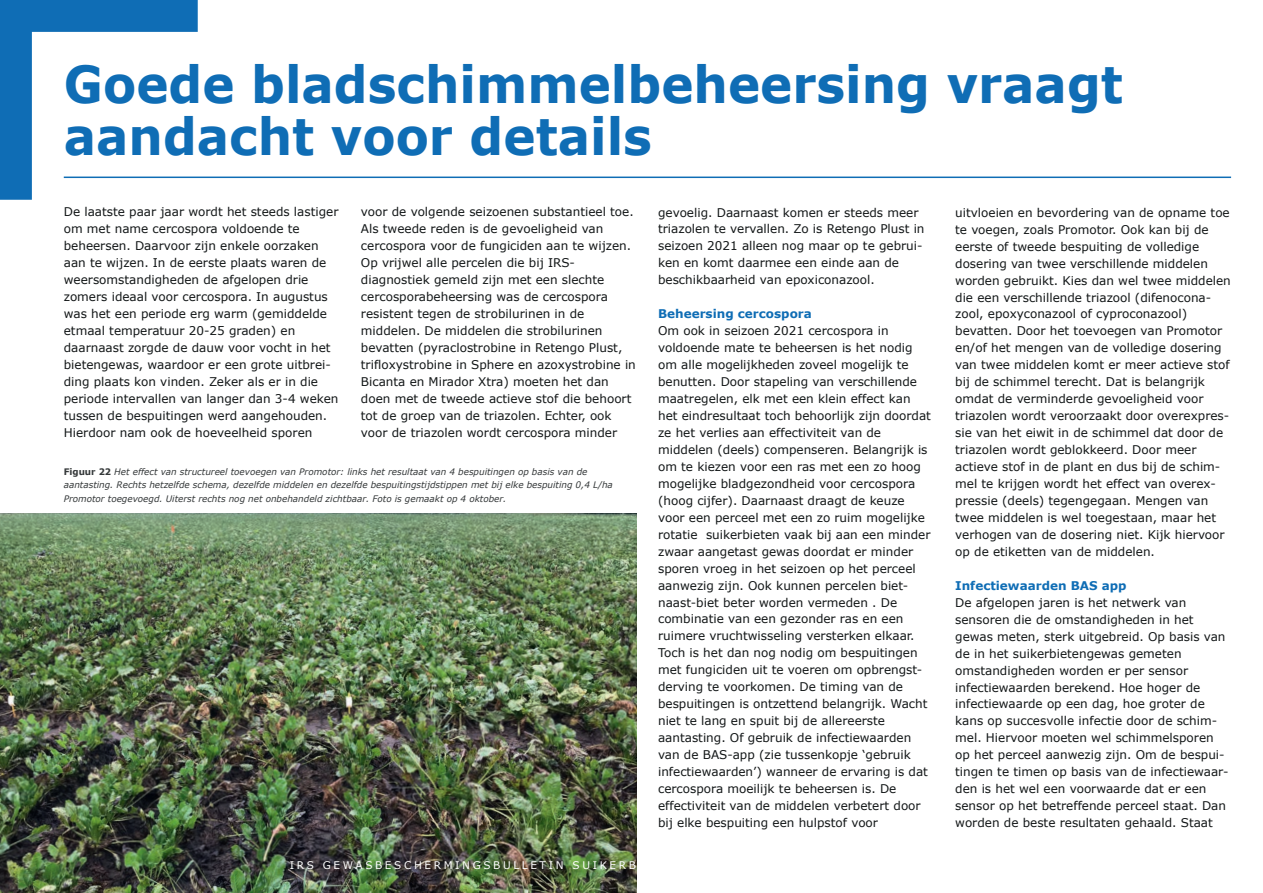
<style>
.page{position:relative;width:1263px;height:893px;background:#fff}
.page>*{position:absolute;margin:0;border:0;box-sizing:border-box;transform-origin:0 0}
.t1{font:700 51px/52.5px "Verdana";color:#0f6db5;scale:.95 1}
.t2{font:12px/17px "Verdana";color:#121617}
.t3{font:700 12px "Verdana";color:#0f6db5}
.t4{font:10.5px "Verdana";letter-spacing:.25em;color:#fff}
.t5{font:italic 9px/13.5px "Verdana";color:#343839}
.s1{font-weight:700;font-style:normal}
.s2{font-weight:700}
</style>
<div class="page">
<hr style="left:64px;top:177px;width:1167px;height:1px;background:#0f6db5">
<img style="left:0;top:513px;width:637px;height:380px">
<svg style="left:0;top:0;width:198px;height:200px"></svg>
<h1 class="t1" style="left:64px;top:58px;width:1116px">Goede bladschimmelbeheersing vraagt aandacht voor details</h1>
<p class="t2" style="left:64px;top:204px;width:276px">De laatste paar jaar wordt het steeds lastiger om met name cercospora voldoende te beheersen. Daarvoor zijn enkele oorzaken aan te wijzen. In de eerste plaats waren de weersomstandigheden de afgelopen drie zomers ideaal voor cercospora. In augustus was het een periode erg warm (gemiddelde etmaal temperatuur 20-25 graden) en daarnaast zorgde de dauw voor vocht in het bietengewas, waardoor er een grote uitbrei&shy;ding plaats kon vinden. Zeker als er in die periode intervallen van langer dan 3-4 weken tussen de bespuitingen werd aangehouden.<br>Hierdoor nam ook de hoeveelheid sporen</p>
<p class="t2" style="left:361px;top:204px;width:276px">voor de volgende seizoenen substantieel toe.<br>Als tweede reden is de gevoeligheid van cercospora voor de fungiciden aan te wijzen.<br>Op vrijwel alle percelen die bij IRS&shy;diagnostiek gemeld zijn met een slechte cercosporabeheersing was de cercospora resistent tegen de strobilurinen in de middelen. De middelen die strobilurinen bevatten (pyraclostrobine in Retengo Plust, trifloxystrobine in Sphere en azoxystrobine in Bicanta en Mirador Xtra) moeten het dan doen met de tweede actieve stof die behoort tot de groep van de triazolen. Echter, ook voor de triazolen wordt cercospora minder</p>
<p class="t2" style="left:658px;top:204px;width:268px">gevoelig. Daarnaast komen er steeds meer triazolen te vervallen. Zo is Retengo Plust in seizoen 2021 alleen nog maar op te gebrui&shy;ken en komt daarmee een einde aan de beschikbaarheid van epoxiconazool.</p>
<p class="t3" style="left:658px;top:306px;width:155px">Beheersing cercospora</p>
<p class="t2" style="left:658px;top:323px;width:274px">Om ook in seizoen 2021 cercospora in voldoende mate te beheersen is het nodig om alle mogelijkheden zoveel mogelijk te benutten. Door stapeling van verschillende maatregelen, elk met een klein effect kan het eindresultaat toch behoorlijk zijn doordat ze het verlies aan effectiviteit van de middelen (deels) compenseren. Belangrijk is om te kiezen voor een ras met een zo hoog mogelijke bladgezondheid voor cercospora (hoog cijfer). Daarnaast draagt de keuze voor een perceel met een zo ruim mogelijke rotatie suikerbieten vaak bij aan een minder zwaar aangetast gewas doordat er minder sporen vroeg in het seizoen op het perceel aanwezig zijn. Ook kunnen percelen biet&shy;naast-biet beter worden vermeden . De combinatie van een gezonder ras en een ruimere vruchtwisseling versterken elkaar.<br>Toch is het dan nog nodig om bespuitingen met fungiciden uit te voeren om opbrengst&shy;derving te voorkomen. De timing van de bespuitingen is ontzettend belangrijk. Wacht niet te lang en spuit bij de allereerste aantasting. Of gebruik de infectiewaarden van de BAS-app (zie tussenkopje ‘gebruik infectiewaarden’) wanneer de ervaring is dat cercospora moeilijk te beheersen is. De effectiviteit van de middelen verbetert door bij elke bespuiting een hulpstof voor</p>
<p class="t5" style="left:64px;top:465px;width:551px"><span class="s1">Figuur 22</span> Het effect van structureel toevoegen van Promotor: links het resultaat van 4 bespuitingen op basis van de aantasting. Rechts hetzelfde schema, dezelfde middelen en dezelfde bespuitingstijdstippen met bij elke bespuiting 0,4 L/ha<br>Promotor toegevoegd. Uiterst rechts nog net onbehandeld zichtbaar. Foto is gemaakt op 4 oktober.</p>
<p class="t4" style="left:290px;top:858px;width:646px">IRS GEWASBESCHERMINGSBULLETIN SUIKERBIETEN | BEWAAREXEMPLAAR 2021 <span class="s2">| 14</span></p>
<p class="t2" style="left:955px;top:204px;width:277px">uitvloeien en bevordering van de opname toe te voegen, zoals Promotor. Ook kan bij de eerste of tweede bespuiting de volledige dosering van twee verschillende middelen worden gebruikt. Kies dan wel twee middelen die een verschillende triazool (difenocona&shy;zool, epoxyconazool of cyproconazool) bevatten. Door het toevoegen van Promotor en/of het mengen van de volledige dosering van twee middelen komt er meer actieve stof bij de schimmel terecht. Dat is belangrijk omdat de verminderde gevoeligheid voor triazolen wordt veroorzaakt door overexpres&shy;sie van het eiwit in de schimmel dat door de triazolen wordt geblokkeerd. Door meer actieve stof in de plant en dus bij de schim&shy;mel te krijgen wordt het effect van overex&shy;pressie (deels) tegengegaan. Mengen van twee middelen is wel toegestaan, maar het verhogen van de dosering niet. Kijk hiervoor op de etiketten van de middelen.</p>
<p class="t3" style="left:955px;top:578px;width:173px">Infectiewaarden BAS app</p>
<p class="t2" style="left:955px;top:594px;width:275px">De afgelopen jaren is het netwerk van sensoren die de omstandigheden in het gewas meten, sterk uitgebreid. Op basis van de in het suikerbietengewas gemeten omstandigheden worden er per sensor infectiewaarden berekend. Hoe hoger de infectiewaarde op een dag, hoe groter de kans op succesvolle infectie door de schim&shy;mel. Hiervoor moeten wel schimmelsporen op het perceel aanwezig zijn. Om de bespui&shy;tingen te timen op basis van de infectiewaar&shy;den is het wel een voorwaarde dat er een sensor op het betreffende perceel staat. Dan worden de beste resultaten gehaald. Staat</p>
</div>
